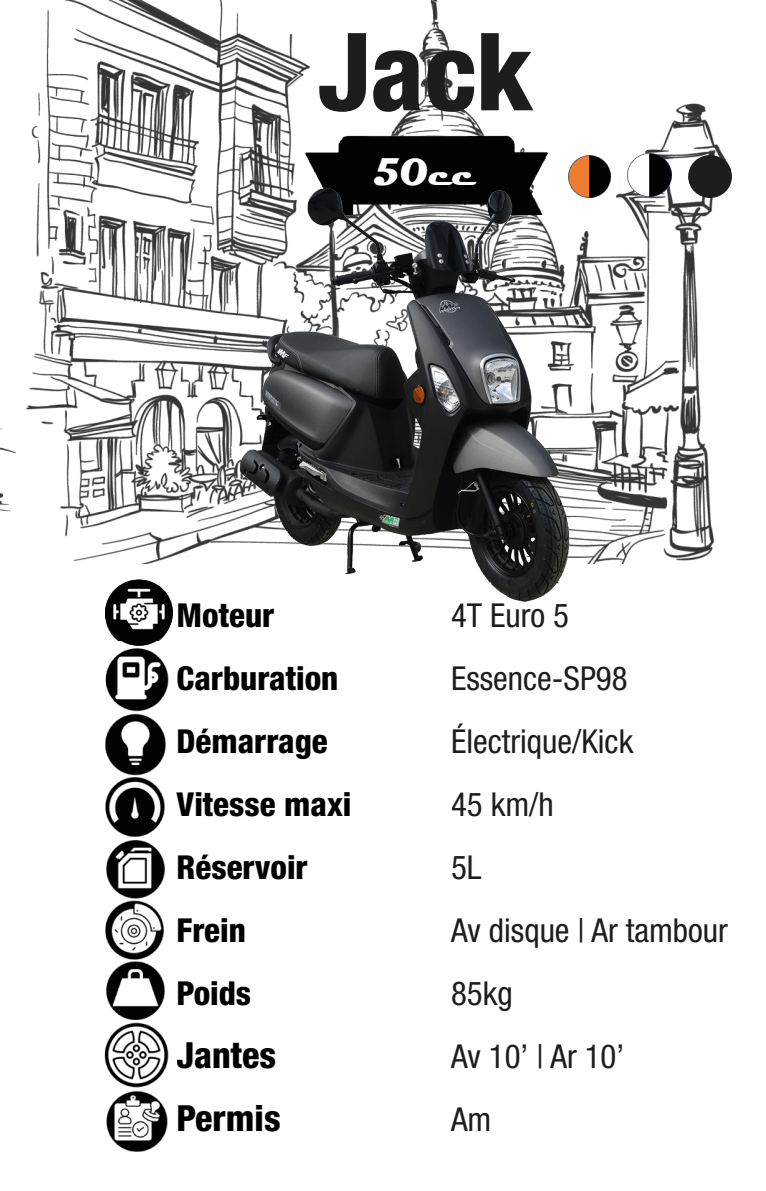
<style>
.page{position:relative;width:766px;height:1191px;background:#fff}
.page>*{position:absolute;margin:0;border:0;box-sizing:border-box;transform-origin:0 0}
.t1{font:800 condensed 108px "Helvetica Neue LT Std";color:#1d1d1b}
.t2{font:700 39px "Magneto";color:#fff}
.t3{font:800 condensed 36px "Helvetica Neue LT Std";color:#000}
.t4{font:condensed 33px "Helvetica Neue LT Std";color:#1d1d1b}
.t5{font:800 condensed 33px "Helvetica Neue LT Std";color:#000}
</style>
<div class="page">
<img style="left:0;top:428px;width:7px;height:84px">
<img style="left:7px;top:0;width:725px;height:563px">
<img style="left:294px;top:131px;width:260px;height:52px">
<img style="left:167px;top:183px;width:490px;height:419px">
<div style="left:689px;top:156px;width:41px;height:40px;background:#1d1d1b;border-radius:50%"></div>
<div style="left:688px;top:155px;width:43px;height:43px;border:3px solid #1d1d1b;border-radius:50%"></div>
<img style="left:568px;top:156px;width:42px;height:41px">
<img style="left:627px;top:154px;width:44px;height:42px">
<img style="left:105px;top:648px;width:64px;height:63px">
<img style="left:105px;top:713px;width:61px;height:65px">
<img style="left:105px;top:778px;width:60px;height:123px">
<img style="left:105px;top:901px;width:59px;height:59px">
<img style="left:106px;top:961px;width:59px;height:59px">
<img style="left:104px;top:1022px;width:65px;height:66px">
<img style="left:106px;top:1090px;width:62px;height:62px">
<img style="left:106px;top:579px;width:66px;height:67px">
<p class="t1" style="left:317px;top:5px;width:216px">Jack</p>
<p class="t2" style="left:372px;top:149px;width:105px">50cc</p>
<p class="t5" style="left:176px;top:594px;width:99px">Moteur</p>
<p class="t5" style="left:176px;top:657px;width:163px">Carburation</p>
<p class="t5" style="left:176px;top:720px;width:153px">Démarrage</p>
<p class="t5" style="left:176px;top:783px;width:176px">Vitesse maxi</p>
<p class="t5" style="left:176px;top:846px;width:133px">Réservoir</p>
<p class="t5" style="left:176px;top:909px;width:71px">Frein</p>
<p class="t5" style="left:176px;top:972px;width:76px">Poids</p>
<p class="t3" style="left:176px;top:1032px;width:101px">Jantes</p>
<p class="t3" style="left:176px;top:1095px;width:106px">Permis</p>
<p class="t4" style="left:451px;top:596px;width:119px">4T Euro 5</p>
<p class="t4" style="left:451px;top:659px;width:178px">Essence-SP98</p>
<p class="t4" style="left:451px;top:722px;width:184px">Électrique/Kick</p>
<p class="t4" style="left:451px;top:785px;width:104px">45 km/h</p>
<p class="t4" style="left:451px;top:848px;width:32px">5L</p>
<p class="t4" style="left:451px;top:911px;width:278px">Av disque | Ar tambour</p>
<p class="t4" style="left:451px;top:974px;width:63px">85kg</p>
<p class="t4" style="left:451px;top:1037px;width:175px">Av 10’ | Ar 10’</p>
<p class="t4" style="left:451px;top:1100px;width:42px">Am</p>
</div>
